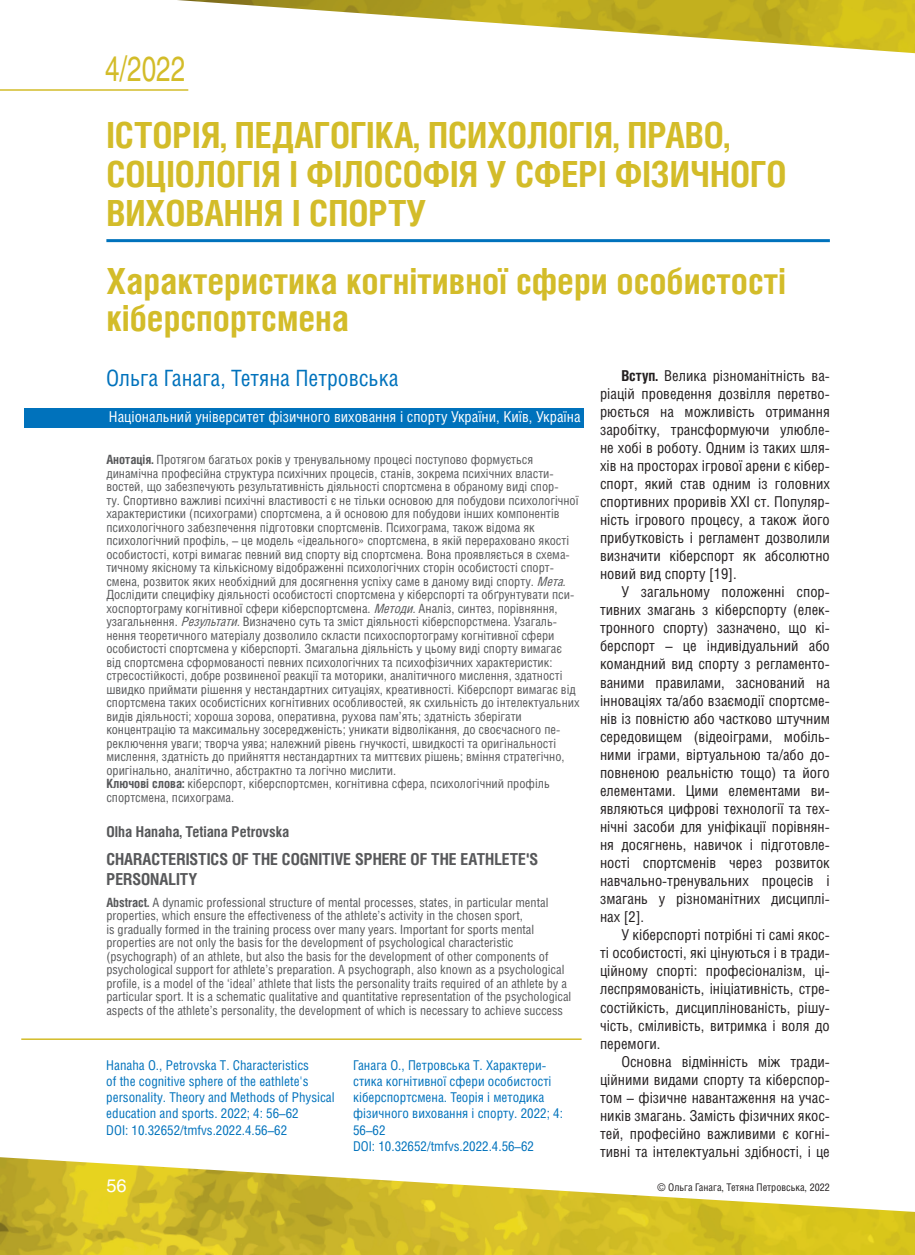
<style>
.page{position:relative;width:915px;height:1255px;background:#fff}
.page>*{position:absolute;margin:0;border:0;box-sizing:border-box;transform-origin:0 0}
.t1{font:700 36px/67.2px "Helios Cond C";color:#d3bc29}
.t2{font:34.5px "Helios C";color:#d3bc29;scale:.75 1}
.t3{font:22.5px "Helios Cond C";color:#0072bc}
.t4{font:18px "Helios C";color:#fff}
.t5{font:700 16.5px/19.8px "Helios Cond C";color:#57585a}
.t6{font:15px/18px "Helios Cond C";color:#231f20;text-align:justify}
.t7{font:15px "Helios Cond C";color:#fff}
.t8{font:700 15px "Helios Cond C";color:#57585a}
.t9{font:13.5px/16.2px "Helios Cond C";color:#0072bc}
.t10{font:12.75px/13.5px "Helios Cond C";color:#57585a}
.t11{font:10.5px "Helios Cond C";color:#231f20}
.s1{font-weight:700}
.s2{font-style:italic}
</style>
<div class="page">
<img style="left:177px;top:0;width:737px;height:53px">
<img style="left:0;top:1157px;width:914px;height:97px">
<hr style="left:0;top:89px;width:188px;height:2px;background:#d3bc29">
<hr style="left:106px;top:239px;width:723px;height:3px;background:#0072bc">
<div style="left:24px;top:408px;width:559px;height:19px;background:#0072bc"></div>
<hr style="left:21px;top:1038px;width:560px;height:1px;background:#d3bc29">
<h2 class="t2" style="left:105px;top:48px;width:108px">4/2022</h2>
<h1 class="t1" style="left:106px;top:101px;width:17px">ІСТОРІЯ</h1>
<h1 class="t1" style="left:220px;top:101px;width:34px">, ПЕДАГОГІКА</h1>
<h1 class="t1" style="left:413px;top:101px;width:34px">, ПСИХОЛОГІЯ</h1>
<h1 class="t1" style="left:612px;top:101px;width:35px">, ПРАВО</h1>
<h1 class="t1" style="left:723px;top:101px;width:7px">,</h1>
<h1 class="t1" style="left:106px;top:140px;width:19px">СОЦІОЛОГІЯ</h1>
<h1 class="t1" style="left:289px;top:140px;width:37px">І ФІЛОСОФІЯ</h1>
<h1 class="t1" style="left:486px;top:140px;width:47px">У СФЕРІ</h1>
<h1 class="t1" style="left:615px;top:140px;width:20px">ФІЗИЧНОГО</h1>
<h1 class="t1" style="left:106px;top:179px;width:21px">ВИХОВАННЯ</h1>
<h1 class="t1" style="left:106px;top:179px;width:681px;text-indent:186px">І СПОРТУ<br>ХАРАКТЕРИСТИКА КОГНІТИВНОЇ СФЕРИ ОСОБИСТОСТІ</h1>
<h1 class="t1" style="left:106px;top:284px;width:244px">КІБЕРСПОРТСМЕНА</h1>
<h3 class="t3" style="left:106px;top:365px;width:294px">Ольга Ганага, Тетяна Петровська</h3>
<p class="t7" style="left:109px;top:408px;width:473px">Національний університет фізичного виховання і спорту України, Київ, Україна</p>
<p class="t6" style="left:600px;top:366px;width:231px;text-indent:21px"><span class="s1">ВСТУП.</span> Велика різноманітність ва&shy;ріацій проведення дозвілля перетво&shy;рюється на можливість отримання заробітку, трансформуючи улюбле&shy;не хобі в роботу. Одним із таких шля&shy;хів на просторах ігрової арени є кібер&shy;спорт, який став одним із головних спортивних проривів XXI ст. Популяр&shy;ність ігрового процесу, а також його прибутковість і регламент дозволили визначити кіберспорт як абсолютно новий вид спорту [19].</p>
<p class="t6" style="left:600px;top:582px;width:231px;text-indent:21px">У загальному положенні спор&shy;тивних змагань з кіберспорту (елек&shy;тронного спорту) зазначено, що кі&shy;берспорт – це індивідуальний або командний вид спорту з регламенто&shy;ваними правилами, заснований на інноваціях та/або взаємодії спортсме&shy;нів із повністю або частково штучним середовищем (відеоіграми, мобіль&shy;ними іграми, віртуальною та/або до&shy;повненою реальністю тощо) та його елементами. Цими елементами ви&shy;являються цифрові технології та тех&shy;нічні засоби для уніфікації порівнян&shy;ня досягнень, навичок і підготовле&shy;ності спортсменів через розвиток навчально-тренувальних процесів і змагань у різноманітних дисциплі&shy;нах [2].</p>
<p class="t6" style="left:600px;top:925px;width:231px;text-indent:21px">У кіберспорті потрібні ті самі якос&shy;ті особистості, які цінуються і в тради&shy;ційному спорті: професіоналізм, ці&shy;леспрямованість, ініціативність, стре&shy;состійкість, дисциплінованість, рішу&shy;чість, сміливість, витримка і воля до перемоги.</p>
<p class="t6" style="left:600px;top:1051px;width:231px;text-indent:21px">Основна відмінність між тради&shy;ційними видами спорту та кіберспор&shy;том – фізичне навантаження на учас&shy;ників змагань. Замість фізичних якос&shy;тей, професійно важливими є когні&shy;тивні та інтелектуальні здібності, і це</p>
<p class="t10" style="left:106px;top:452px;width:474px"><span class="s1">АНОТАЦІЯ.</span> Протягом багатьох років у тренувальному процесі поступово формується динамічна професійна структура психічних процесів, станів, зокрема психічних власти&shy;востей, що забезпечують результативність діяльності спортсмена в обраному виді спор-<br>ту. Спортивно важливі психічні властивості є не тільки основою для побудови психологічної характеристики (психограми) спортсмена, а й основою для побудови інших компонентів психологічного забезпечення підготовки спортсменів. Психограма, також відома як психологічний профіль, – це модель «ідеального» спортсмена, в якій перераховано якості особистості, котрі вимагає певний вид спорту від спортсмена. Вона проявляється в схема&shy;тичному якісному та кількісному відображенні психологічних сторін особистості спорт&shy;смена, розвиток яких необхідний для досягнення успіху саме в даному виді спорту. <span class="s2">Мета.<br></span>Дослідити специфіку діяльності особистості спортсмена у кіберспорті та обґрунтувати пси&shy;хоспортограму когнітивної сфери кіберспортсмена. <span class="s2">Методи.</span>Аналіз, синтез, порівняння, узагальнення. <span class="s2">Результати.</span>Визначено суть та зміст діяльності кіберспорстмена. Узагаль&shy;нення теоретичного матеріалу дозволило скласти психоспортограму когнітивної сфери особистості спортсмена у кіберспорті. Змагальна діяльність у цьому виді спорту вимагає від спортсмена сформованості певних психологічних та психофізичних характеристик: стресостійкості, добре розвиненої реакції та моторики, аналітичного мислення, здатності швидко приймати рішення у нестандартних ситуаціях, креативності. Кіберспорт вимагає від спортсмена таких особистісних когнітивних особливостей, як схильність до інтелектуальних видів діяльності; хороша зорова, оперативна, рухова пам’ять; здатність зберігати концентрацію та максимальну зосередженість; уникати відволікання, до своєчасного пе&shy;реключення уваги; творча уява; належний рівень гнучкості, швидкості та оригінальності мислення, здатність до прийняття нестандартних та миттєвих рішень; вміння стратегічно, оригінально, аналітично, абстрактно та логічно мислити.<br><span class="s1">КЛЮЧОВІ СЛОВА:</span> кіберспорт, кіберспортсмен, когнітивна сфера, психологічний профіль спортсмена, психограма.</p>
<p class="t8" style="left:106px;top:822px;width:184px">ОLHA HANAHA, ТЕTIANA PETROVSKA</p>
<p class="t5" style="left:106px;top:848px;width:432px">CHARACTERISTICS OF THE COGNITIVE SPHERE OF THE EATHLETE'S<br>PERSONALITY</p>
<p class="t10" style="left:106px;top:895px;width:466px"><span class="s1">ABSTRACT.</span> A dynamic professional structure of mental processes, states, in particular mental properties, which ensure the effectiveness of the athlete’s activity in the chosen sport,<br>is gradually formed in the training process over many years. Important for sports mental properties are not only the basis for the development of psychological characteristic (psychograph) of an athlete, but also the basis for the development of other components of psychological support for athlete’s preparation. A psychograph, also known as a psychological profile, is a model of the ‘ideal’ athlete that lists the personality traits required of an athlete by a particular sport. It is a schematic qualitative and quantitative representation of the psychological aspects of the athlete’s personality, the development of which is necessary to achieve success</p>
<p class="t9" style="left:106px;top:1056px;width:230px">Hanaha O., Petrovska T. Characteristics<br>of the cognitive sphere of the eathlete's personality. Theory and Methods of Physical education and sports. 2022; 4: 56–62<br>DOI: 10.32652/tmfvs.2022.4.56–62</p>
<p class="t9" style="left:353px;top:1056px;width:211px">Ганага О., Петровська Т. Характери&shy;стика когнітивної сфери особистості кіберспортсмена. Теорія і методика фізичного виховання і спорту. 2022; 4:<br>56–62<br>DOI: 10.32652/tmfvs.2022.4.56–62</p>
<h3 class="t4" style="left:106px;top:1175px;width:22px">56</h3>
<p class="t11" style="left:657px;top:1180px;width:174px">© Ольга Ганага, Тетяна Петровська, 2022</p>
</div>
